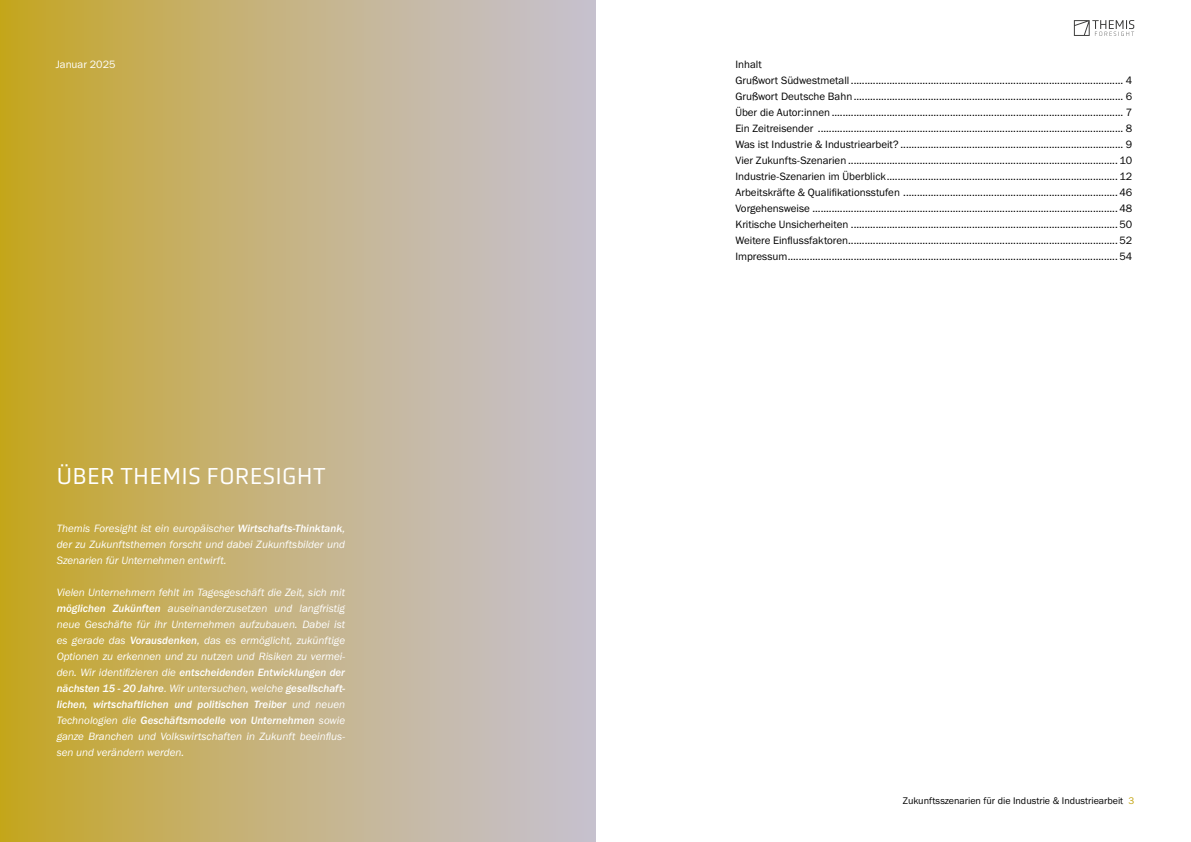
<style>
.page{position:relative;width:1191px;height:842px;background:#fff}
.page>*{position:absolute;margin:0;border:0;box-sizing:border-box;transform-origin:0 0}
.t1{font:24px "Obvia";letter-spacing:.015em;color:#fff}
.t2{font:11px/16px "Franklin Gothic URW Boo";color:#000}
.t3{font:11px/16px "Franklin Gothic URW Boo Ita";color:#fff;text-align:justify}
.t4{font:11px/16px "Franklin Gothic URW Med Ita";color:#fff;text-align:justify}
.t5{font:11px "Franklin Gothic URW Boo";color:#fff}
.t6{font:10px "Franklin Gothic URW Boo";color:#000}
.s1{font-family:"Franklin Gothic URW Med Ita"}
.s2{font-family:"Franklin Gothic URW Boo Ita"}
.s3{color:#c4a514}
</style>
<div class="page">
<svg style="left:1073px;top:20px;width:61px;height:16px"></svg>
<div style="left:0;top:0;width:595px;height:842px;background:linear-gradient(to right,#c5a62a,#c6c2d9)"></div>
<p class="t5" style="left:56px;top:58px;width:61px">Januar 2025</p>
<h1 class="t1" style="left:57px;top:462px;width:270px">ÜBER THEMIS FORESIGHT</h1>
<p class="t3" style="left:57px;top:520px;width:290px">Themis Foresight ist ein europäischer <span class="s1">Wirtschafts-Thinktank</span>, der zu Zukunftsthemen forscht und dabei Zukunftsbilder und Szenarien für Unternehmen entwirft.</p>
<p class="t3" style="left:57px;top:584px;width:290px">Vielen Unternehmern fehlt im Tagesgeschäft die Zeit, sich mit <span class="s1">möglichen Zukünften</span> auseinanderzusetzen und langfristig neue Geschäfte für ihr Unternehmen aufzubauen. Dabei ist es gerade das <span class="s1">Vorausdenken</span>, das es ermöglicht, zukünftige Optionen zu erkennen und zu nutzen und Risiken zu vermei-</p>
<p class="t4" style="left:57px;top:664px;width:290px"><span class="s2">den. Wir identifizieren die</span> entscheidenden Entwicklungen der nächsten 15 - 20 Jahre<span class="s2">. Wir untersuchen, welche</span> gesellschaft&shy;lichen, wirtschaftlichen und politischen Treiber <span class="s2">und neuen Technologien die</span> Geschäftsmodelle von Unternehmen <span class="s2">sowie</span></p>
<p class="t3" style="left:57px;top:728px;width:290px">ganze Branchen und Volkswirtschaften in Zukunft beeinflus&shy;sen und verändern werden.</p>
<p class="t2" style="left:735px;top:56px;width:398px">Inhalt<br>Grußwort Südwestmetall ................................................................................................... 4<br>Grußwort Deutsche Bahn.................................................................................................. 6<br>Über die Autor:innen .......................................................................................................... 7<br>Ein Zeitreisender ............................................................................................................... 8<br>Was ist Industrie &amp; Industriearbeit? ................................................................................. 9<br>Vier Zukunfts-Szenarien .................................................................................................. 10<br>Industrie-Szenarien im Überblick.................................................................................... 12<br>Arbeitskräfte &amp; Qualifikationsstufen .............................................................................. 46<br>Vorgehensweise ............................................................................................................... 48<br>Kritische Unsicherheiten ................................................................................................. 50<br>Weitere Einflussfaktoren.................................................................................................. 52<br>Impressum........................................................................................................................ 54</p>
<p class="t6" style="left:903px;top:794px;width:233px">Zukunftsszenarien für die Industrie &amp; Industriearbeit <span class="s3">3</span></p>
</div>
